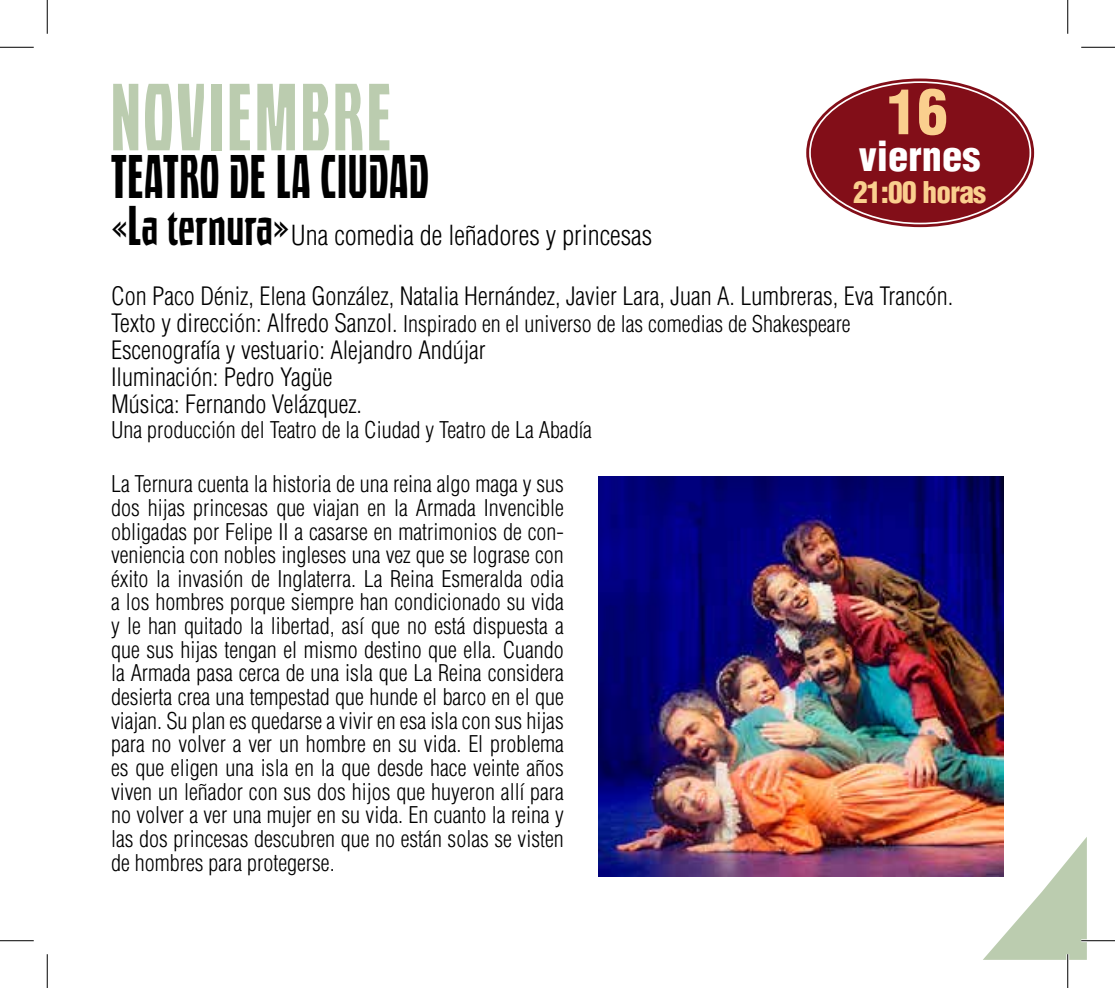
<style>
.page{position:relative;width:1115px;height:988px;background:#fff}
.page>*{position:absolute;margin:0;border:0;box-sizing:border-box;transform-origin:0 0}
.t1{font:76.5px "Quasix";letter-spacing:.05em;color:#bbccaf}
.t2{font:900 condensed 60.75px "Helvetica LT Std";color:#facf8e}
.t3{font:49.5px "Quasix";letter-spacing:.025em;color:#000}
.t4{font:900 condensed 40.5px "Helvetica LT Std";color:#fff}
.t5{font:900 condensed 29.25px "Helvetica LT Std";letter-spacing:-.025em;color:#facf8e}
.t6{font:300 condensed 27px "Helvetica LT Std";color:#000}
.t7{font:300 condensed 24.75px/27px "Helvetica LT Std";color:#000}
.t8{font:300 condensed 22.5px/23.6px "Helvetica LT Std";color:#000;text-align:justify}
.s1{font-family:"Quasix";font-weight:400;font-stretch:normal;font-size:45px}
.s2{font-size:24.75px}
</style>
<div class="page">
<div style="left:806px;top:79px;width:228px;height:148px;background:#820e18;border-radius:50%"></div>
<svg style="left:983px;top:837px;width:104px;height:122px"></svg>
<img style="left:599px;top:476px;width:405px;height:400px">
<hr style="left:1081px;top:939px;width:34px;height:3px;background:#fff">
<hr style="left:1066px;top:954px;width:3px;height:33px;background:#fff">
<hr style="left:0;top:47px;width:34px;height:1px;background:#000">
<hr style="left:1081px;top:47px;width:34px;height:1px;background:#000">
<hr style="left:0;top:940px;width:34px;height:1px;background:#000">
<hr style="left:1081px;top:940px;width:34px;height:1px;background:#000">
<hr style="left:47px;top:0;width:1px;height:34px;background:#000">
<hr style="left:47px;top:954px;width:1px;height:33px;background:#000">
<hr style="left:1067px;top:0;width:1px;height:34px;background:#000">
<hr style="left:1067px;top:954px;width:1px;height:33px;background:#000">
<h1 class="t1" style="left:111px;top:74px;width:281px">NOVIEMBRE</h1>
<h3 class="t3" style="left:111px;top:148px;width:319px">TEATRO DE LA CIUDAD</h3>
<p class="t6" style="left:111px;top:218px;width:543px"><span class="s1">«La ternura»</span>Una comedia de leñadores y princesas</p>
<h2 class="t2" style="left:887px;top:73px;width:62px">16</h2>
<h3 class="t4" style="left:859px;top:131px;width:123px">viernes</h3>
<h3 class="t5" style="left:853px;top:174px;width:135px">21:00 horas</h3>
<p class="t7" style="left:111px;top:282px;width:844px">Con Paco Déniz, Elena González, Natalia Hernández, Javier Lara, Juan A. Lumbreras, Eva Trancón.</p>
<p class="t8" style="left:111px;top:312px;width:741px"><span class="s2">Texto y dirección: Alfredo Sanzol.</span> Inspirado en el universo de las comedias de Shakespeare</p>
<p class="t7" style="left:111px;top:336px;width:376px">Escenografía y vestuario: Alejandro Andújar<br>Iluminación: Pedro Yagüe<br>Música: Fernando Velázquez.</p>
<p class="t8" style="left:111px;top:417px;width:482px">Una producción del Teatro de la Ciudad y Teatro de La Abadía</p>
<p class="t8" style="left:111px;top:472px;width:454px">La Ternura cuenta la historia de una reina algo maga y sus dos hijas princesas que viajan en la Armada Invencible obligadas por Felipe II a casarse en matrimonios de con&shy;veniencia con nobles ingleses una vez que se lograse con éxito la invasión de Inglaterra. La Reina Esmeralda odia a los hombres porque siempre han condicionado su vida y le han quitado la libertad, así que no está dispuesta a que sus hijas tengan el mismo destino que ella. Cuando la Armada pasa cerca de una isla que La Reina considera desierta crea una tempestad que hunde el barco en el que viajan. Su plan es quedarse a vivir en esa isla con sus hijas para no volver a ver un hombre en su vida. El problema es que eligen una isla en la que desde hace veinte años viven un leñador con sus dos hijos que huyeron allí para no volver a ver una mujer en su vida. En cuanto la reina y las dos princesas descubren que no están solas se visten de hombres para protegerse.</p>
</div>
